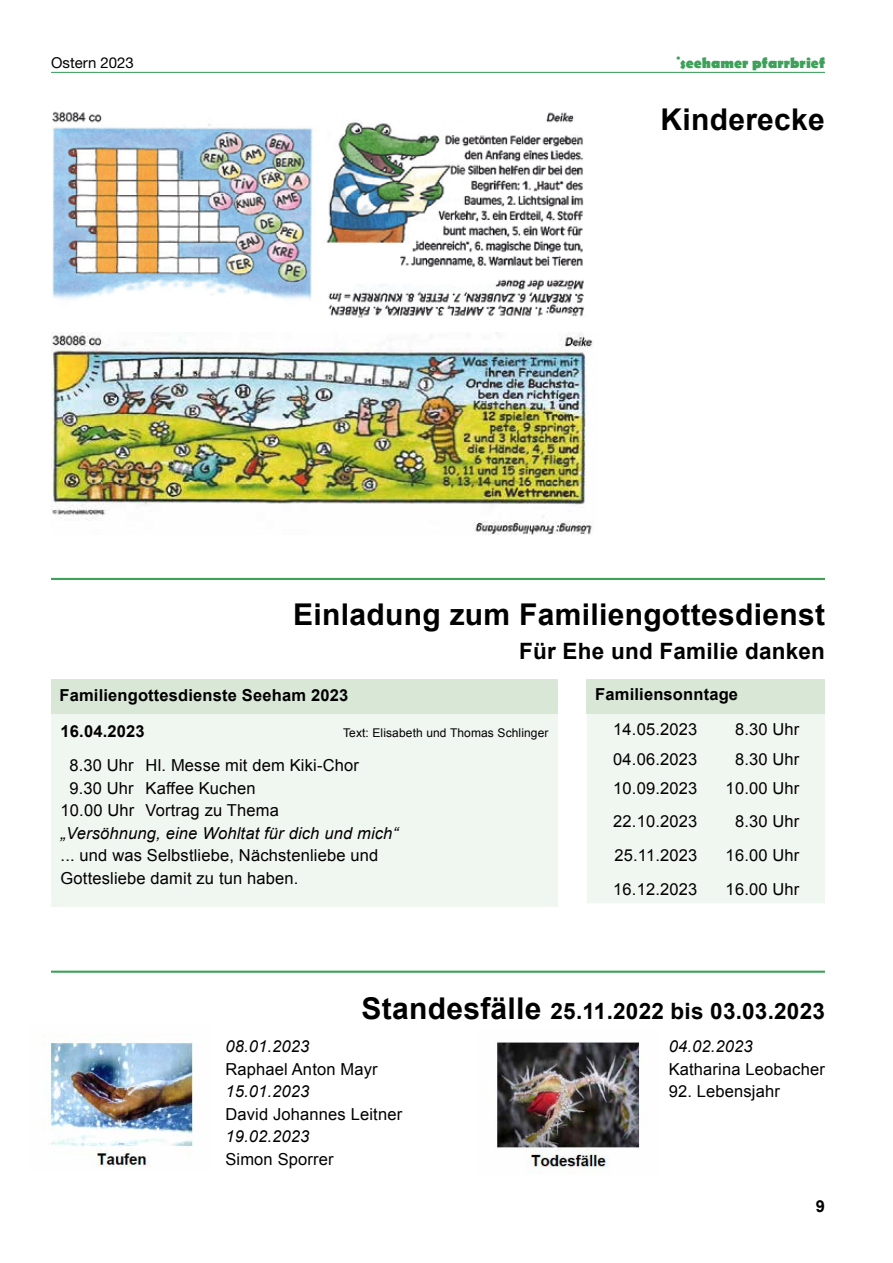
<style>
.page{position:relative;width:893px;height:1263px;background:#fff}
.page>*{position:absolute;margin:0;border:0;box-sizing:border-box;transform-origin:0 0}
.t1{font:700 30px "Arial";letter-spacing:.01em;color:#000}
.t2{font:700 22.5px "Arial";letter-spacing:.01em;color:#000}
.t3{font:16.5px/22.5px "Arial";letter-spacing:.01em;color:#000}
.t4{font:italic 16.5px "Arial";letter-spacing:.01em;color:#000}
.t5{font:700 16.5px "Arial";letter-spacing:.01em;color:#000}
.t6{font:700 15px "Berlin Sans FB";color:#3da15a}
.t7{font:15px "Helvetica Neue LT Pro";letter-spacing:.005em;color:#000}
.t8{font:12px "Arial";letter-spacing:.01em;color:#000}
.s1{font-size:30px}
</style>
<div class="page">
<hr style="left:51px;top:72px;width:774px;height:1px;background:#3da15a">
<hr style="left:51px;top:578px;width:774px;height:2px;background:#3da15a">
<img style="left:52px;top:111px;width:532px;height:207px">
<img style="left:51px;top:332px;width:543px;height:203px">
<div style="left:51px;top:714px;width:506px;height:192px;background:#f0f6f0"></div>
<div style="left:51px;top:680px;width:506px;height:34px;background:#d9e7d7"></div>
<div style="left:587px;top:680px;width:238px;height:34px;background:#d9e7d7"></div>
<div style="left:587px;top:714px;width:238px;height:189px;background:#f0f6f0"></div>
<img style="left:42px;top:1034px;width:152px;height:133px">
<hr style="left:51px;top:971px;width:774px;height:2px;background:#3da15a">
<img style="left:497px;top:1042px;width:143px;height:132px">
<p class="t7" style="left:51px;top:53px;width:84px">Ostern 2023</p>
<p class="t6" style="left:676px;top:54px;width:151px">˙seehamer pfarrbrief</p>
<h1 class="t1" style="left:660px;top:99px;width:166px">Kinderecke</h1>
<h1 class="t1" style="left:293px;top:594px;width:533px">Einladung zum Familiengottesdienst</h1>
<h2 class="t2" style="left:519px;top:636px;width:307px">Für Ehe und Familie danken</h2>
<p class="t5" style="left:60px;top:684px;width:290px">Familiengottesdienste Seeham 2023</p>
<p class="t8" style="left:343px;top:725px;width:207px">Text: Elisabeth und Thomas Schlinger</p>
<p class="t5" style="left:61px;top:721px;width:86px">16.04.2023</p>
<p class="t3" style="left:69px;top:754px;width:291px">8.30 Uhr Hl. Messe mit dem Kiki-Chor</p>
<p class="t3" style="left:69px;top:777px;width:188px">9.30 Uhr Kaffee Kuchen</p>
<p class="t3" style="left:61px;top:799px;width:220px">10.00 Uhr Vortrag zu Thema</p>
<p class="t4" style="left:61px;top:822px;width:339px">„Versöhnung, eine Wohltat für dich und mich“</p>
<p class="t3" style="left:61px;top:844px;width:319px">... und was Selbstliebe, Nächstenliebe und<br>Gottesliebe damit zu tun haben.</p>
<p class="t5" style="left:595px;top:684px;width:144px">Familiensonntage</p>
<p class="t3" style="left:613px;top:718px;width:86px">14.05.2023</p>
<p class="t3" style="left:735px;top:718px;width:66px">8.30 Uhr</p>
<p class="t3" style="left:613px;top:748px;width:86px">04.06.2023</p>
<p class="t3" style="left:735px;top:748px;width:66px">8.30 Uhr</p>
<p class="t3" style="left:613px;top:777px;width:86px">10.09.2023</p>
<p class="t3" style="left:726px;top:777px;width:75px">10.00 Uhr</p>
<p class="t3" style="left:613px;top:810px;width:86px">22.10.2023</p>
<p class="t3" style="left:735px;top:810px;width:66px">8.30 Uhr</p>
<p class="t3" style="left:614px;top:844px;width:84px">25.11.2023</p>
<p class="t3" style="left:726px;top:844px;width:75px">16.00 Uhr</p>
<p class="t3" style="left:613px;top:878px;width:86px">16.12.2023</p>
<p class="t3" style="left:726px;top:878px;width:75px">16.00 Uhr</p>
<h2 class="t2" style="left:362px;top:996px;width:465px"><span class="s1">Standesfälle</span> 25.11.2022 bis 03.03.2023</h2>
<p class="t4" style="left:225px;top:1036px;width:86px">08.01.2023</p>
<p class="t3" style="left:225px;top:1058px;width:154px">Raphael Anton Mayr</p>
<p class="t4" style="left:225px;top:1081px;width:86px">15.01.2023</p>
<p class="t3" style="left:225px;top:1103px;width:178px">David Johannes Leitner</p>
<p class="t4" style="left:225px;top:1126px;width:86px">19.02.2023</p>
<p class="t3" style="left:225px;top:1148px;width:110px">Simon Sporrer</p>
<p class="t4" style="left:669px;top:1036px;width:86px">04.02.2023</p>
<p class="t3" style="left:669px;top:1058px;width:158px">Katharina Leobacher</p>
<p class="t3" style="left:669px;top:1080px;width:113px">92. Lebensjahr</p>
<p class="t5" style="left:816px;top:1195px;width:11px">9</p>
</div>
